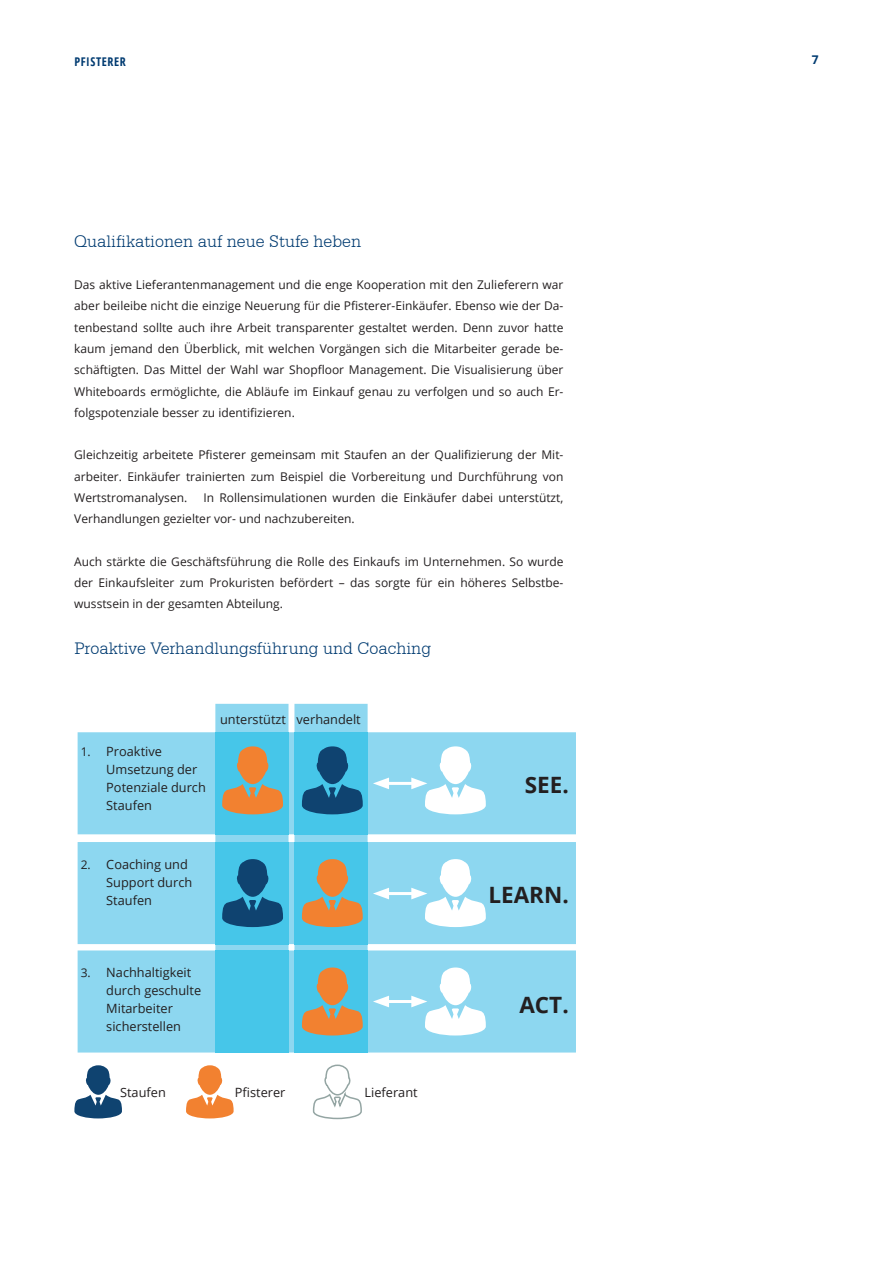
<style>
.page{position:relative;width:893px;height:1263px;background:#fff}
.page>*{position:absolute;margin:0;border:0;box-sizing:border-box;transform-origin:0 0}
.t1{font:700 22.5px "Open Sans";color:#231f20}
.t2{font:300 18px "Serifa BT";color:#003b71}
.t3{font:12.75px/18px "Open Sans";color:#231f20}
.t4{font:12px/21.3px "Open Sans";color:#231f20;text-align:justify}
.t5{font:700 condensed 12px "Open Sans";letter-spacing:.05em;color:#003b71}
.t6{font:700 12px "Open Sans";color:#003b71}
.s1{font-size:12px}
</style>
<div class="page">
<div style="left:78px;top:732px;width:498px;height:102px;background:#8dd7f0"></div>
<div style="left:78px;top:842px;width:498px;height:102px;background:#8dd7f0"></div>
<div style="left:78px;top:950px;width:498px;height:102px;background:#8dd7f0"></div>
<div style="left:215px;top:950px;width:73px;height:102px;background:#46c6e9"></div>
<svg style="left:215px;top:704px;width:73px;height:246px;background:#60afc3"></svg>
<svg style="left:74px;top:1065px;width:48px;height:53px"></svg>
<svg style="left:186px;top:1065px;width:48px;height:53px"></svg>
<svg style="left:312px;top:1064px;width:50px;height:56px"></svg>
<hr style="left:383px;top:782px;width:34px;height:3px;background:#fff">
<svg style="left:411px;top:746px;width:75px;height:68px"></svg>
<hr style="left:383px;top:892px;width:34px;height:3px;background:#fff">
<svg style="left:411px;top:859px;width:75px;height:68px"></svg>
<hr style="left:383px;top:1000px;width:34px;height:3px;background:#fff">
<svg style="left:294px;top:704px;width:95px;height:349px;background:#74bac9"></svg>
<svg style="left:411px;top:967px;width:75px;height:68px"></svg>
<p class="t5" style="left:74px;top:53px;width:53px">PFISTERER</p>
<p class="t6" style="left:812px;top:52px;width:8px">7</p>
<h2 class="t2" style="left:74px;top:230px;width:288px">Qualifikationen auf neue Stufe heben</h2>
<p class="t4" style="left:74px;top:274px;width:491px">Das aktive Lieferantenmanagement und die enge Kooperation mit den Zulieferern war aber beileibe nicht die einzige Neuerung für die Pfisterer-Einkäufer. Ebenso wie der Da&shy;tenbestand sollte auch ihre Arbeit transparenter gestaltet werden. Denn zuvor hatte kaum jemand den Überblick, mit welchen Vorgängen sich die Mitarbeiter gerade be&shy;schäftigten. Das Mittel der Wahl war Shopfloor Management. Die Visualisierung über Whiteboards ermöglichte, die Abläufe im Einkauf genau zu verfolgen und so auch Er&shy;folgspotenziale besser zu identifizieren.</p>
<p class="t4" style="left:74px;top:444px;width:491px">Gleichzeitig arbeitete Pfisterer gemeinsam mit Staufen an der Qualifizierung der Mit&shy;arbeiter. Einkäufer trainierten zum Beispiel die Vorbereitung und Durchführung von Wertstromanalysen.</p>
<p class="t4" style="left:74px;top:486px;width:491px;text-indent:129px">In Rollensimulationen wurden die Einkäufer dabei unterstützt,<br>Verhandlungen gezielter vor- und nachzubereiten.</p>
<p class="t4" style="left:74px;top:550px;width:491px">Auch stärkte die Geschäftsführung die Rolle des Einkaufs im Unternehmen. So wurde der Einkaufsleiter zum Prokuristen befördert – das sorgte für ein höheres Selbstbe&shy;wusstsein in der gesamten Abteilung.</p>
<h2 class="t2" style="left:74px;top:637px;width:358px">Proaktive Verhandlungsführung und Coaching</h2>
<p class="t3" style="left:106px;top:742px;width:101px;text-indent:-26px"><span class="s1">1.</span> Proaktive<br>Umsetzung der<br>Potenziale durch<br>Staufen</p>
<p class="t3" style="left:220px;top:710px;width:67px">unterstützt</p>
<p class="t3" style="left:297px;top:710px;width:66px">verhandelt</p>
<p class="t3" style="left:106px;top:855px;width:87px;text-indent:-26px"><span class="s1">2.</span> Coaching und<br>Support durch<br>Staufen</p>
<p class="t3" style="left:106px;top:963px;width:96px;text-indent:-26px"><span class="s1">3.</span> Nachhaltigkeit durch geschulte<br>Mitarbeiter sicherstellen</p>
<p class="t3" style="left:120px;top:1083px;width:47px">Staufen</p>
<p class="t3" style="left:235px;top:1083px;width:52px">Pfisterer</p>
<p class="t3" style="left:365px;top:1083px;width:55px">Lieferant</p>
<h1 class="t1" style="left:525px;top:769px;width:46px">SEE.</h1>
<h1 class="t1" style="left:488px;top:879px;width:82px">LEARN.</h1>
<h1 class="t1" style="left:519px;top:989px;width:51px">ACT.</h1>
</div>
